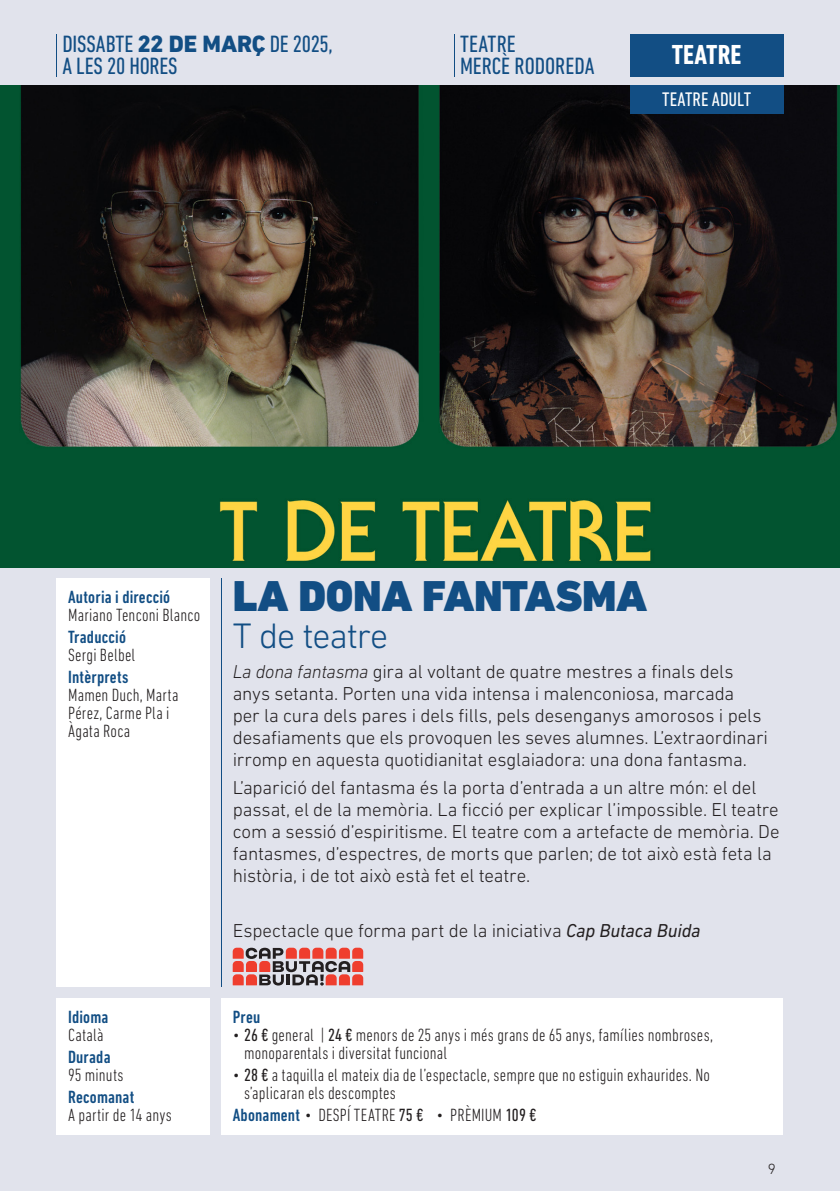
<style>
.page{position:relative;width:840px;height:1191px;background:#fff}
.page>*{position:absolute;margin:0;border:0;box-sizing:border-box;transform-origin:0 0}
.t1{font:900 44px "DIN Next LT Pro";letter-spacing:-.01em;color:#124e84}
.t2{font:300 36px "DIN Next LT Pro";letter-spacing:-.03em;color:#124e84}
.t3{font:700 condensed 28px "DIN Next LT Pro";letter-spacing:.005em;color:#fff}
.t4{font:condensed 24px/22px "DIN Next LT Pro";color:#124e84}
.t5{font:condensed 20px "DIN Next LT Pro";color:#fff}
.t6{font:300 19px/22px "DIN Next LT Pro";letter-spacing:-.005em;color:#231f20}
.t7{font:300 condensed 18px/18px "DIN Next LT Pro";letter-spacing:.01em;color:#231f20}
.t8{font:500 condensed 18px "DIN Next LT Pro";letter-spacing:.01em;color:#124e84}
.t9{font:300 15px "DIN Next LT Pro";color:#231f20}
.s1{font-weight:800;font-stretch:normal}
.s2{font-style:italic}
.s3{font-weight:400;font-style:italic}
.s4{font-weight:400}
.s5{font-weight:500;color:#124e84}
</style>
<div class="page">
<div style="left:0;top:0;width:839px;height:1191px;background:#e1e3ec"></div>
<div style="left:57px;top:578px;width:153px;height:408px;background:#fff"></div>
<div style="left:57px;top:998px;width:153px;height:136px;background:#fff"></div>
<div style="left:221px;top:998px;width:561px;height:136px;background:#fff"></div>
<hr style="left:221px;top:578px;width:1px;height:408px;background:#124e84">
<hr style="left:56px;top:34px;width:1px;height:43px;background:#124e84">
<hr style="left:454px;top:34px;width:1px;height:43px;background:#124e84">
<img style="left:0;top:85px;width:839px;height:482px">
<div style="left:629px;top:35px;width:153px;height:42px;background:#124e84"></div>
<div style="left:629px;top:85px;width:153px;height:28px;background:#124e84"></div>
<svg style="left:232px;top:947px;width:131px;height:38px"></svg>
<p class="t4" style="left:62px;top:33px;width:272px">DISSABTE <span class="s1">22 DE MARÇ</span> DE 2025,<br>A LES 20 HORES</p>
<p class="t4" style="left:459px;top:33px;width:136px">TEATRE<br>MERCÈ RODOREDA</p>
<h3 class="t3" style="left:671px;top:39px;width:71px">TEATRE</h3>
<p class="t5" style="left:661px;top:88px;width:90px">TEATRE ADULT</p>
<p class="t8" style="left:68px;top:587px;width:104px">Autoria i direcció</p>
<p class="t7" style="left:68px;top:606px;width:134px">Mariano Tenconi Blanco</p>
<p class="t8" style="left:68px;top:627px;width:59px">Traducció</p>
<p class="t7" style="left:68px;top:646px;width:69px">Sergi Belbel</p>
<p class="t8" style="left:68px;top:667px;width:62px">Intèrprets</p>
<p class="t7" style="left:68px;top:686px;width:112px">Mamen Duch, Marta<br>Pérez, Carme Pla i<br>Àgata Roca</p>
<p class="t8" style="left:68px;top:1006px;width:42px">Idioma</p>
<p class="t7" style="left:68px;top:1025px;width:37px">Català</p>
<p class="t8" style="left:68px;top:1046px;width:44px">Durada</p>
<p class="t7" style="left:68px;top:1065px;width:57px">95 minuts</p>
<p class="t8" style="left:68px;top:1086px;width:68px">Recomanat</p>
<p class="t7" style="left:68px;top:1105px;width:105px">A partir de 14 anys</p>
<h1 class="t1" style="left:232px;top:570px;width:416px">LA DONA FANTASMA</h1>
<h2 class="t2" style="left:232px;top:614px;width:157px">T de teatre</h2>
<p class="t6" style="left:232px;top:660px;width:536px"><span class="s2">La dona fantasma</span> gira al voltant de quatre mestres a finals dels anys setanta. Porten una vida intensa i malenconiosa, marcada<br>per la cura dels pares i dels fills, pels desenganys amorosos i pels desafiaments que els provoquen les seves alumnes. L’extraordinari irromp en aquesta quotidianitat esglaiadora: una dona fantasma.</p>
<p class="t6" style="left:232px;top:776px;width:548px">L’aparició del fantasma és la porta d’entrada a un altre món: el del passat, el de la memòria. La ficció per explicar l’impossible. El teatre com a sessió d’espiritisme. El teatre com a artefacte de memòria. De fantasmes, d’espectres, de morts que parlen; de tot això està feta la història, i de tot això està fet el teatre.</p>
<p class="t6" style="left:232px;top:919px;width:469px">Espectacle que forma part de la iniciativa <span class="s3">Cap Butaca Buida</span></p>
<p class="t8" style="left:232px;top:1006px;width:29px">Preu</p>
<p class="t7" style="left:244px;top:1025px;width:470px;text-indent:-11px">• <span class="s4">26 €</span> general | <span class="s4">24 €</span> menors de 25 anys i més grans de 65 anys, famílies nombroses, monoparentals i diversitat funcional</p>
<p class="t7" style="left:244px;top:1065px;width:467px;text-indent:-11px">• <span class="s4">28 €</span> a taquilla el mateix dia de l’espectacle, sempre que no estiguin exhaurides. No s’aplicaran els descomptes</p>
<p class="t7" style="left:232px;top:1105px;width:305px"><span class="s5">Abonament</span> • DESPÍ TEATRE <span class="s4">75 €</span> • PRÈMIUM <span class="s4">109 €</span></p>
<p class="t9" style="left:767px;top:1159px;width:9px">9</p>
</div>
